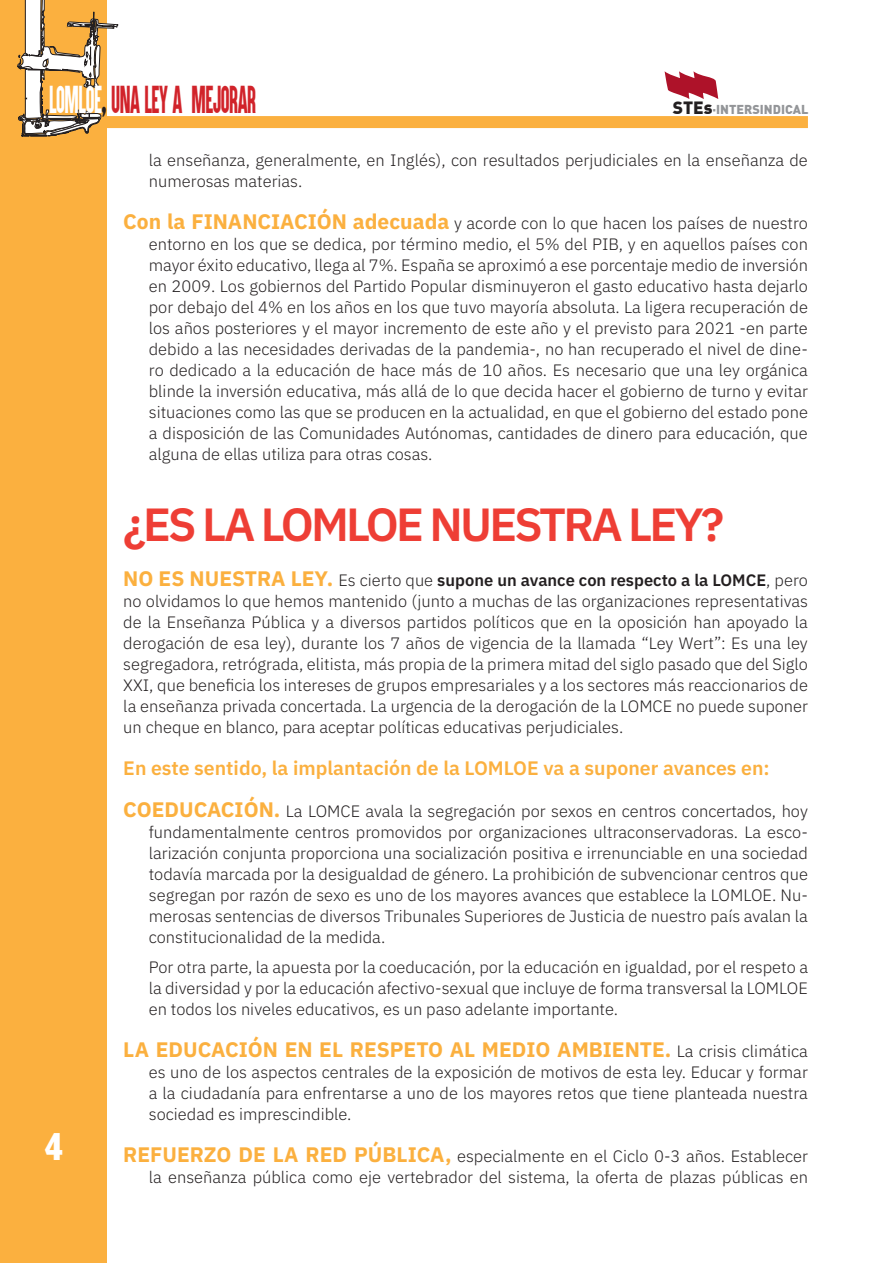
<style>
.page{position:relative;width:893px;height:1263px;background:#fff}
.page>*{position:absolute;margin:0;border:0;box-sizing:border-box;transform-origin:0 0}
.t1{font:600 46.5px "IBM Plex Sans";letter-spacing:-.06em;color:#ee3e35}
.t2{font:37.5px "Motor Plain";color:#fff}
.t3{font:32.1px "Aku&Kamu";letter-spacing:-.025em;color:#d1232a;scale:.63 1}
.t4{font:700 21px "IBM Plex Sans";color:#fbb03f}
.t5{font:600 19.5px "IBM Plex Sans";color:#fbb03f}
.t6{font:300 16.5px/21px "IBM Plex Sans";color:#231f20;text-align:justify}
.t7{font:12.6px "DIN Black";color:#939598}
.s1{color:#fff}
.s2{color:#231f20}
.s3{font-weight:700;font-size:21px;color:#fbb03f}
.s4{font-size:17.4px;color:#231f20}
.s5{font-weight:600}
.s6{font-weight:300;font-size:16.5px;color:#231f20}
</style>
<div class="page">
<div style="left:0;top:0;width:106px;height:1263px;background:#fbb03f"></div>
<svg style="left:665px;top:71px;width:53px;height:28px"></svg>
<div style="left:89px;top:116px;width:719px;height:12px;background:#fbb03f"></div>
<svg style="left:17px;top:0;width:101px;height:139px"></svg>
<h3 class="t3" style="left:49px;top:79px;width:330px"><span class="s1">LOMLOE</span><span class="s2">,</span> UNA LEY A MEJORAR</h3>
<p class="t6" style="left:149px;top:148px;width:661px">la enseñanza, generalmente, en Inglés), con resultados perjudiciales en la enseñanza de numerosas materias.</p>
<p class="t6" style="left:149px;top:211px;width:661px;text-indent:-26px"><span class="s3">Con la FINANCIACIÓN adecuada</span> y acorde con lo que hacen los países de nuestro entorno en los que se dedica, por término medio, el 5% del PIB, y en aquellos países con mayor éxito educativo, llega al 7%. España se aproximó a ese porcentaje medio de inversión en 2009. Los gobiernos del Partido Popular disminuyeron el gasto educativo hasta dejarlo por debajo del 4% en los años en los que tuvo mayoría absoluta. La ligera recuperación de los años posteriores y el mayor incremento de este año y el previsto para 2021 -en parte debido a las necesidades derivadas de la pandemia-, no han recuperado el nivel de dine&shy;ro dedicado a la educación de hace más de 10 años. Es necesario que una ley orgánica blinde la inversión educativa, más allá de lo que decida hacer el gobierno de turno y evitar situaciones como las que se producen en la actualidad, en que el gobierno del estado pone a disposición de las Comunidades Autónomas, cantidades de dinero para educación, que alguna de ellas utiliza para otras cosas.</p>
<p class="t7" style="left:673px;top:101px;width:137px"><span class="s4">STEs</span>·INTERSINDICAL</p>
<h2 class="t2" style="left:45px;top:1125px;width:19px">4</h2>
<h1 class="t1" style="left:123px;top:488px;width:602px">¿ES LA LOMLOE NUESTRA LEY?</h1>
<p class="t6" style="left:123px;top:568px;width:686px"><span class="s3">NO ES NUESTRA LEY.</span> Es cierto que <span class="s5">supone un avance con respecto a la LOMCE</span>, pero no olvidamos lo que hemos mantenido (junto a muchas de las organizaciones representativas de la Enseñanza Pública y a diversos partidos políticos que en la oposición han apoyado la derogación de esa ley), durante los 7 años de vigencia de la llamada “Ley Wert”: Es una ley segregadora, retrógrada, elitista, más propia de la primera mitad del siglo pasado que del Siglo XXI, que beneficia los intereses de grupos empresariales y a los sectores más reaccionarios de la enseñanza privada concertada. La urgencia de la derogación de la LOMCE no puede suponer un cheque en blanco, para aceptar políticas educativas perjudiciales.</p>
<p class="t5" style="left:123px;top:753px;width:648px">En este sentido, la implantación de la LOMLOE va a suponer avances en:</p>
<p class="t6" style="left:149px;top:799px;width:661px;text-indent:-26px"><span class="s3">COEDUCACIÓN.</span> La LOMCE avala la segregación por sexos en centros concertados, hoy fundamentalmente centros promovidos por organizaciones ultraconservadoras. La esco&shy;larización conjunta proporciona una socialización positiva e irrenunciable en una sociedad todavía marcada por la desigualdad de género. La prohibición de subvencionar centros que segregan por razón de sexo es uno de los mayores avances que establece la LOMLOE. Nu&shy;merosas sentencias de diversos Tribunales Superiores de Justicia de nuestro país avalan la constitucionalidad de la medida.</p>
<p class="t6" style="left:149px;top:955px;width:661px">Por otra parte, la apuesta por la coeducación, por la educación en igualdad, por el respeto a la diversidad y por la educación afectivo-sexual que incluye de forma transversal la LOMLOE en todos los niveles educativos, es un paso adelante importante.</p>
<p class="t4" style="left:123px;top:1032px;width:686px">LA EDUCACIÓN EN EL RESPETO AL MEDIO AMBIENTE. <span class="s6">La crisis climática</span></p>
<p class="t6" style="left:149px;top:1060px;width:661px">es uno de los aspectos centrales de la exposición de motivos de esta ley. Educar y formar a la ciudadanía para enfrentarse a uno de los mayores retos que tiene planteada nuestra sociedad es imprescindible.</p>
<p class="t6" style="left:123px;top:1144px;width:686px;text-align:right"><span class="s3">REFUERZO DE LA RED PÚBLICA,</span> especialmente en el Ciclo 0-3 años. Establecer la enseñanza pública como eje vertebrador del sistema, la oferta de plazas públicas en</p>
</div>
